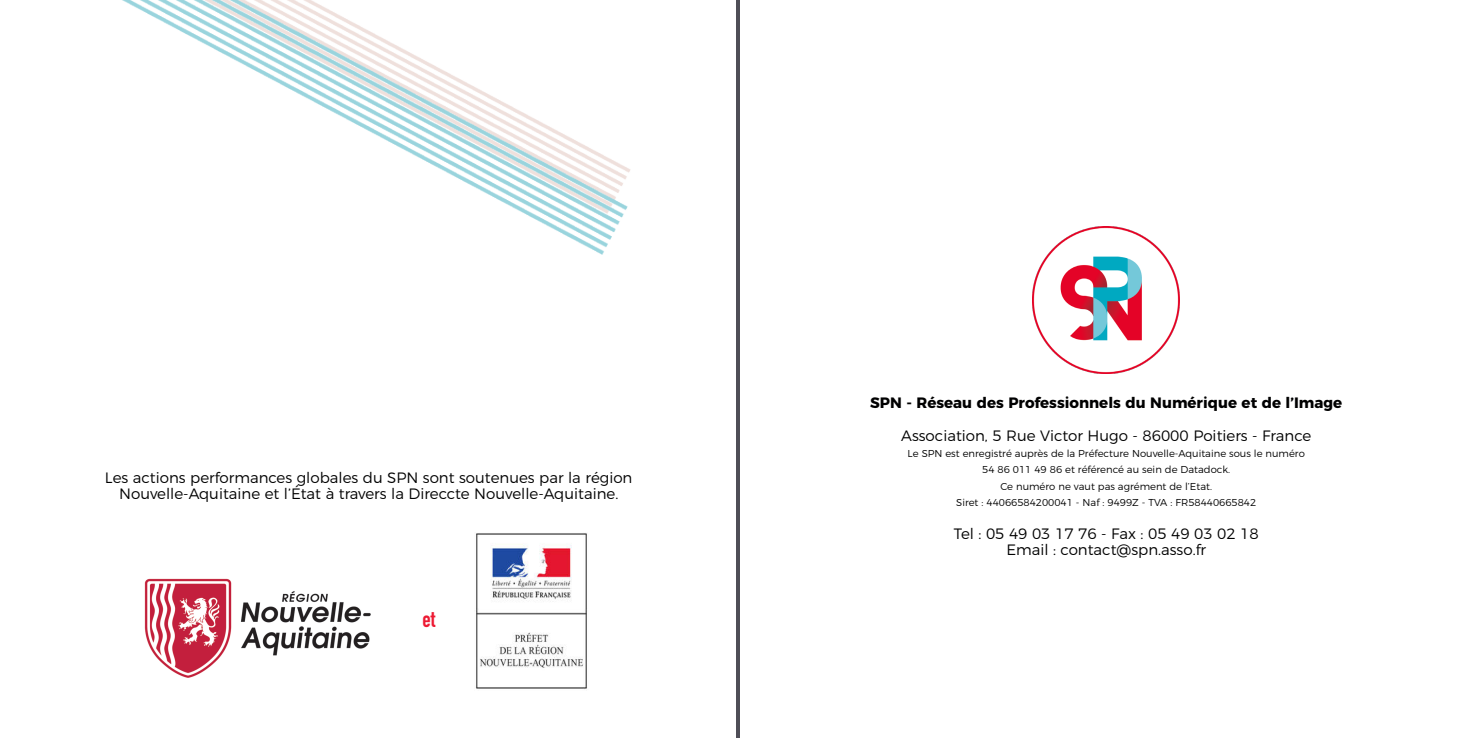
<style>
.page{position:relative;width:1475px;height:738px;background:#fff}
.page>*{position:absolute;margin:0;border:0;box-sizing:border-box;transform-origin:0 0}
.t1{font:700 22.5px "DIN Condensed";color:#ed1a33}
.t2{font:300 15px/16.2px "Montserrat";color:#000001;text-align:center}
.t3{font:700 15px "Montserrat";color:#000001}
.t4{font:300 10px "Montserrat";color:#000001}
</style>
<div class="page">
<img style="left:122px;top:0;width:505px;height:254px">
<img style="left:144px;top:578px;width:227px;height:100px">
<img style="left:476px;top:533px;width:111px;height:156px">
<img style="left:1032px;top:226px;width:147px;height:147px">
<hr style="left:736px;top:0;width:3px;height:737px;background:#4f4e57">
<p class="t2" style="left:105px;top:468px;width:529px">Les actions performances globales du SPN sont soutenues par la région<br>Nouvelle-Aquitaine et l’État à travers la Direccte Nouvelle-Aquitaine.</p>
<p class="t1" style="left:422px;top:603px;width:14px">et</p>
<p class="t3" style="left:870px;top:390px;width:473px">SPN - Réseau des Professionnels du Numérique et de l’Image</p>
<p class="t2" style="left:901px;top:426px;width:411px">Association, 5 Rue Victor Hugo - 86000 Poitiers - France</p>
<p class="t4" style="left:907px;top:445px;width:399px">Le SPN est enregistré auprès de la Préfecture Nouvelle-Aquitaine sous le numéro</p>
<p class="t4" style="left:982px;top:461px;width:249px">54 86 011 49 86 et référencé au sein de Datadock.</p>
<p class="t4" style="left:1000px;top:478px;width:213px">Ce numéro ne vaut pas agrément de l’Etat.</p>
<p class="t4" style="left:956px;top:494px;width:301px">Siret : 44066584200041 - Naf : 9499Z - TVA : FR58440665842</p>
<p class="t2" style="left:953px;top:523px;width:306px">Tel : 05 49 03 17 76 - Fax : 05 49 03 02 18</p>
<p class="t2" style="left:1006px;top:539px;width:201px">Email : contact@spn.asso.fr</p>
</div>
